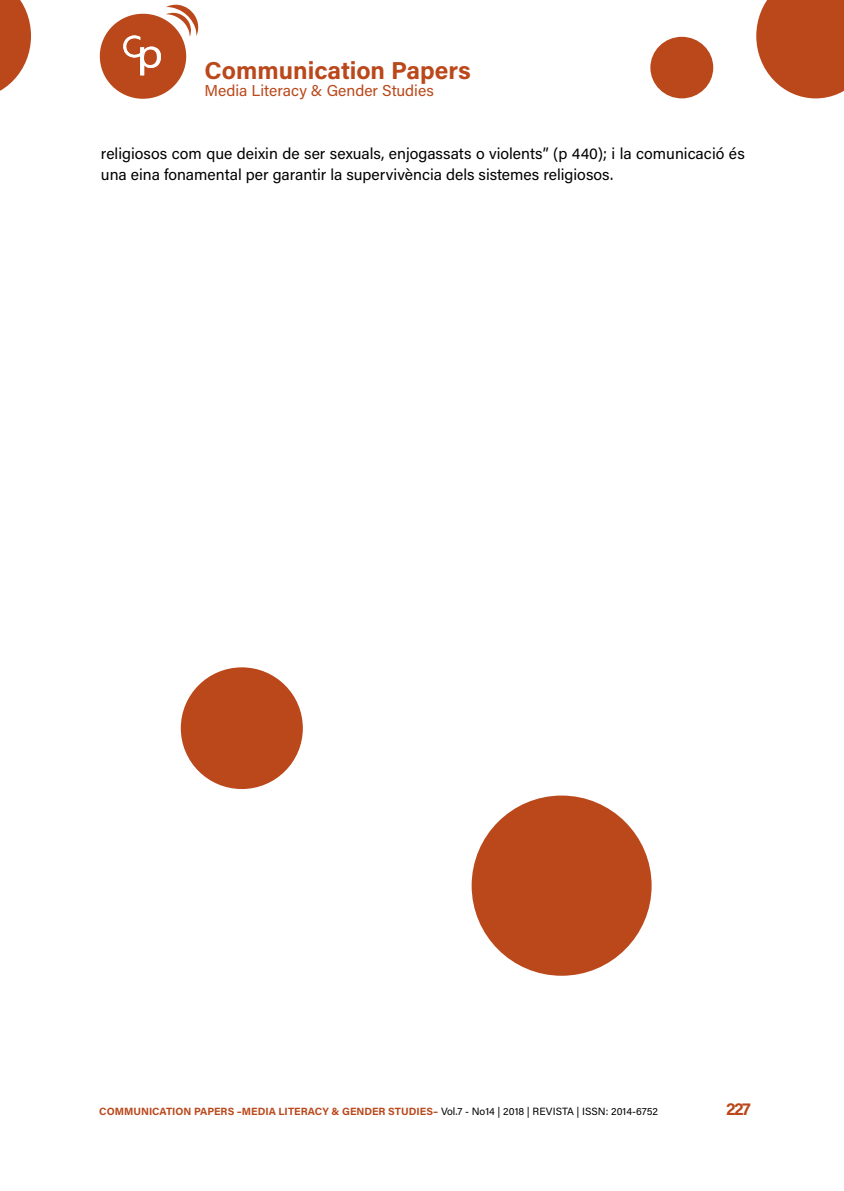
<style>
.page{position:relative;width:844px;height:1191px;background:#fff}
.page>*{position:absolute;margin:0;border:0;box-sizing:border-box;transform-origin:0 0}
.t1{font:700 24.5px "Acumin Pro";color:#ba481b}
.t2{font:700 17.5px "Acumin Pro";color:#ba481b}
.t3{font:15.75px/21px "Acumin Pro";color:#000}
.t4{font:15.75px "Acumin Pro";color:#ba481b}
.t5{font:700 10.5px "Acumin Pro";color:#ba481b}
.s1{font-weight:400;color:#000}
</style>
<div class="page">
<svg style="left:0;top:0;width:31px;height:91px"></svg>
<svg style="left:756px;top:0;width:87px;height:98px;background:#c15d35"></svg>
<div style="left:650px;top:37px;width:63px;height:61px;background:#ba481b;border-radius:50%"></div>
<svg style="left:99px;top:5px;width:99px;height:94px"></svg>
<div style="left:471px;top:795px;width:180px;height:180px;background:#ba481b;border-radius:50%"></div>
<div style="left:181px;top:667px;width:122px;height:122px;background:#ba481b;border-radius:50%"></div>
<h1 class="t1" style="left:204px;top:53px;width:268px">Communication Papers</h1>
<p class="t4" style="left:204px;top:80px;width:231px">Media Literacy &amp; Gender Studies</p>
<p class="t3" style="left:101px;top:143px;width:645px">religiosos com que deixin de ser sexuals, enjogassats o violents” (p 440); i la comunicació és una eina fonamental per garantir la supervivència dels sistemes religiosos.</p>
<p class="t5" style="left:99px;top:1103px;width:560px">COMMUNICATION PAPERS –MEDIA LITERACY &amp; GENDER STUDIES– <span class="s1">Vol.7 - No14 | 2018 | REVISTA | ISSN: 2014-6752</span></p>
<p class="t2" style="left:725px;top:1096px;width:26px">227</p>
</div>
